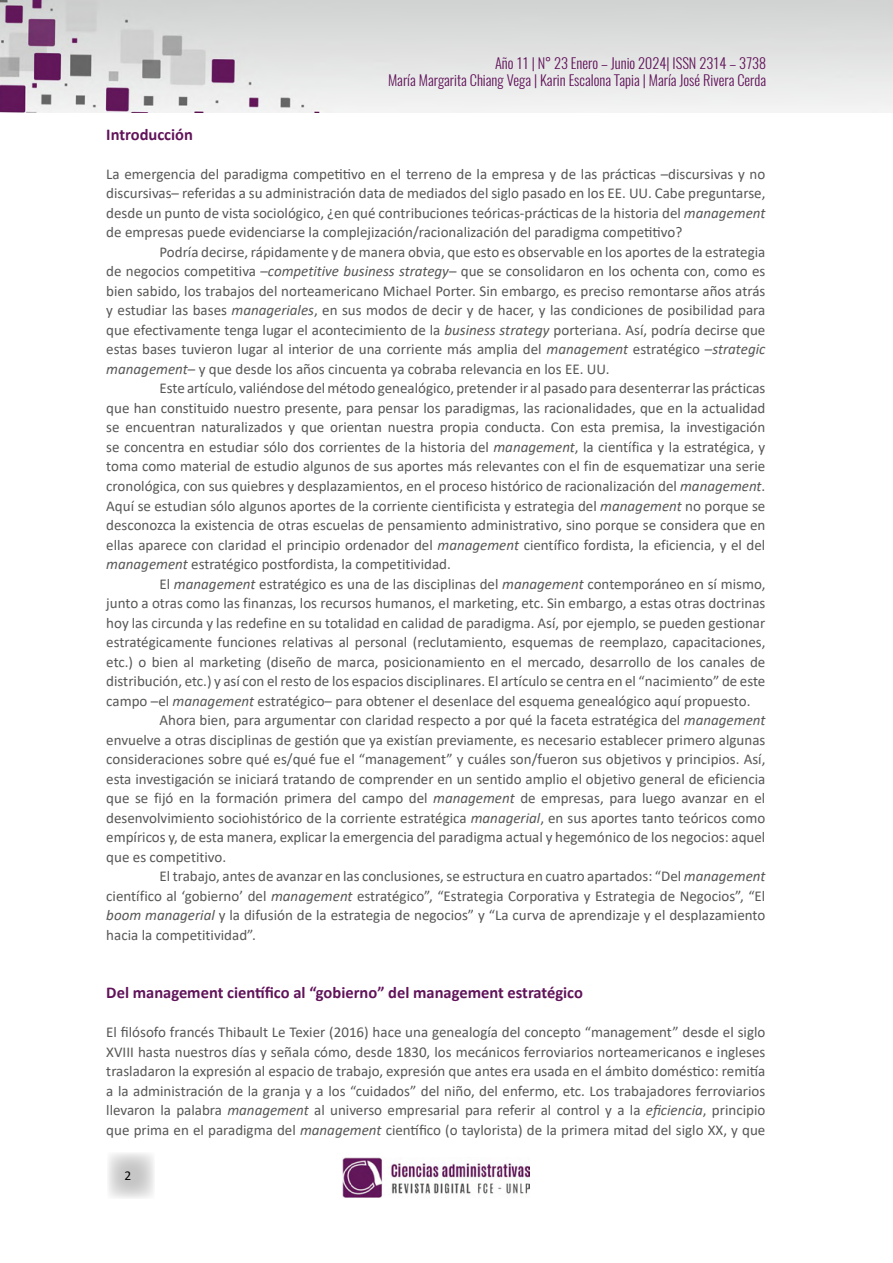
<style>
.page{position:relative;width:893px;height:1263px;background:#fff}
.page>*{position:absolute;margin:0;border:0;box-sizing:border-box;transform-origin:0 0}
.t1{font:700 16.5px "Calibri";color:#61135a}
.t2{font:15px/19.5px "Calibri";color:#575756;text-align:justify}
.t3{font:300 14.4px/17.2px "Oswald";color:#61135a;text-align:right}
.t4{font:13.5px "Calibri";color:#000}
.s1{font-style:italic}
</style>
<div class="page">
<svg style="left:108px;top:1153px;width:46px;height:45px"></svg>
<img style="left:0;top:0;width:893px;height:112px">
<img style="left:342px;top:1157px;width:187px;height:41px">
<p class="t3" style="left:388px;top:52px;width:380px">Año 11 | N° 23 Enero – Junio 2024| ISSN 2314 – 3738<br>María Margarita Chiang Vega | Karin Escalona Tapia | María José Rivera Cerda</p>
<p class="t1" style="left:106px;top:123px;width:88px">Introducción</p>
<p class="t2" style="left:106px;top:164px;width:661px">La emergencia del paradigma competitivo en el terreno de la empresa y de las prácticas –discursivas y no discursivas– referidas a su administración data de mediados del siglo pasado en los EE. UU. Cabe preguntarse, desde un punto de vista sociológico, ¿en qué contribuciones teóricas-prácticas de la historia del <span class="s1">management </span>de empresas puede evidenciarse la complejización/racionalización del paradigma competitivo?</p>
<p class="t2" style="left:106px;top:242px;width:661px;text-indent:53px">Podría decirse, rápidamente y de manera obvia, que esto es observable en los aportes de la estrategia de negocios competitiva –<span class="s1">competitive business strategy</span>– que se consolidaron en los ochenta con, como es bien sabido, los trabajos del norteamericano Michael Porter. Sin embargo, es preciso remontarse años atrás y estudiar las bases <span class="s1">manageriales</span>, en sus modos de decir y de hacer, y las condiciones de posibilidad para que efectivamente tenga lugar el acontecimiento de la <span class="s1">business strategy</span> porteriana. Así, podría decirse que estas bases tuvieron lugar al interior de una corriente más amplia del <span class="s1">management</span> estratégico –<span class="s1">strategic management</span>– y que desde los años cincuenta ya cobraba relevancia en los EE. UU.</p>
<p class="t2" style="left:106px;top:378px;width:661px;text-indent:53px">Este artículo, valiéndose del método genealógico, pretender ir al pasado para desenterrar las prácticas que han constituido nuestro presente, para pensar los paradigmas, las racionalidades, que en la actualidad se encuentran naturalizados y que orientan nuestra propia conducta. Con esta premisa, la investigación se concentra en estudiar sólo dos corrientes de la historia del <span class="s1">management</span>, la científica y la estratégica, y toma como material de estudio algunos de sus aportes más relevantes con el fin de esquematizar una serie cronológica, con sus quiebres y desplazamientos, en el proceso histórico de racionalización del <span class="s1">management</span>.<br>Aquí se estudian sólo algunos aportes de la corriente cientificista y estrategia del <span class="s1">management</span> no porque se desconozca la existencia de otras escuelas de pensamiento administrativo, sino porque se considera que en ellas aparece con claridad el principio ordenador del <span class="s1">management</span> científico fordista, la eficiencia, y el del <span class="s1">management</span> estratégico postfordista, la competitividad.</p>
<p class="t2" style="left:159px;top:573px;width:607px">El <span class="s1">management</span> estratégico es una de las disciplinas del <span class="s1">management</span> contemporáneo en sí mismo,</p>
<p class="t2" style="left:106px;top:593px;width:661px">junto a otras como las finanzas, los recursos humanos, el marketing, etc. Sin embargo, a estas otras doctrinas</p>
<p class="t2" style="left:106px;top:612px;width:661px">hoy las circunda y las redefine en su totalidad en calidad de paradigma. Así, por ejemplo, se pueden gestionar</p>
<p class="t2" style="left:106px;top:632px;width:661px">estratégicamente funciones relativas al personal (reclutamiento, esquemas de reemplazo, capacitaciones,</p>
<p class="t2" style="left:106px;top:651px;width:661px">etc.) o bien al marketing (diseño de marca, posicionamiento en el mercado, desarrollo de los canales de</p>
<p class="t2" style="left:106px;top:671px;width:661px">distribución, etc.) y así con el resto de los espacios disciplinares. El artículo se centra en el “nacimiento” de este</p>
<p class="t2" style="left:106px;top:690px;width:646px">campo –el <span class="s1">management</span> estratégico– para obtener el desenlace del esquema genealógico aquí propuesto.</p>
<p class="t2" style="left:159px;top:710px;width:607px">Ahora bien, para argumentar con claridad respecto a por qué la faceta estratégica del <span class="s1">management</span></p>
<p class="t2" style="left:106px;top:729px;width:661px">envuelve a otras disciplinas de gestión que ya existían previamente, es necesario establecer primero algunas</p>
<p class="t2" style="left:106px;top:749px;width:661px">consideraciones sobre qué es/qué fue el “management” y cuáles son/fueron sus objetivos y principios. Así,</p>
<p class="t2" style="left:106px;top:768px;width:661px">esta investigación se iniciará tratando de comprender en un sentido amplio el objetivo general de eficiencia</p>
<p class="t2" style="left:106px;top:788px;width:661px">que se fijó en la formación primera del campo del <span class="s1">management</span> de empresas, para luego avanzar en el</p>
<p class="t2" style="left:106px;top:807px;width:661px">desenvolvimiento sociohistórico de la corriente estratégica <span class="s1">managerial</span>, en sus aportes tanto teóricos como</p>
<p class="t2" style="left:106px;top:827px;width:661px">empíricos y, de esta manera, explicar la emergencia del paradigma actual y hegemónico de los negocios: aquel</p>
<p class="t2" style="left:106px;top:846px;width:121px">que es competitivo.</p>
<p class="t2" style="left:159px;top:866px;width:607px">El trabajo, antes de avanzar en las conclusiones, se estructura en cuatro apartados: “Del <span class="s1">management</span></p>
<p class="t2" style="left:106px;top:885px;width:661px">científico al ‘gobierno’ del <span class="s1">management</span> estratégico”, “Estrategia Corporativa y Estrategia de Negocios”, “El</p>
<p class="t2" style="left:106px;top:905px;width:661px"><span class="s1">boom managerial</span> y la difusión de la estrategia de negocios” y “La curva de aprendizaje y el desplazamiento</p>
<p class="t2" style="left:106px;top:924px;width:151px">hacia la competitividad”.</p>
<p class="t1" style="left:106px;top:981px;width:478px">Del management científico al “gobierno” del management estratégico</p>
<p class="t2" style="left:106px;top:1022px;width:661px">El filósofo francés Thibault Le Texier (2016) hace una genealogía del concepto “management” desde el siglo XVIII hasta nuestros días y señala cómo, desde 1830, los mecánicos ferroviarios norteamericanos e ingleses trasladaron la expresión al espacio de trabajo, expresión que antes era usada en el ámbito doméstico: remitía a la administración de la granja y a los “cuidados” del niño, del enfermo, etc. Los trabajadores ferroviarios llevaron la palabra <span class="s1">management</span> al universo empresarial para referir al control y a la <span class="s1">eficiencia</span>, principio que prima en el paradigma del <span class="s1">management</span> científico (o taylorista) de la primera mitad del siglo XX, y que</p>
<p class="t4" style="left:124px;top:1166px;width:8px">2</p>
</div>
